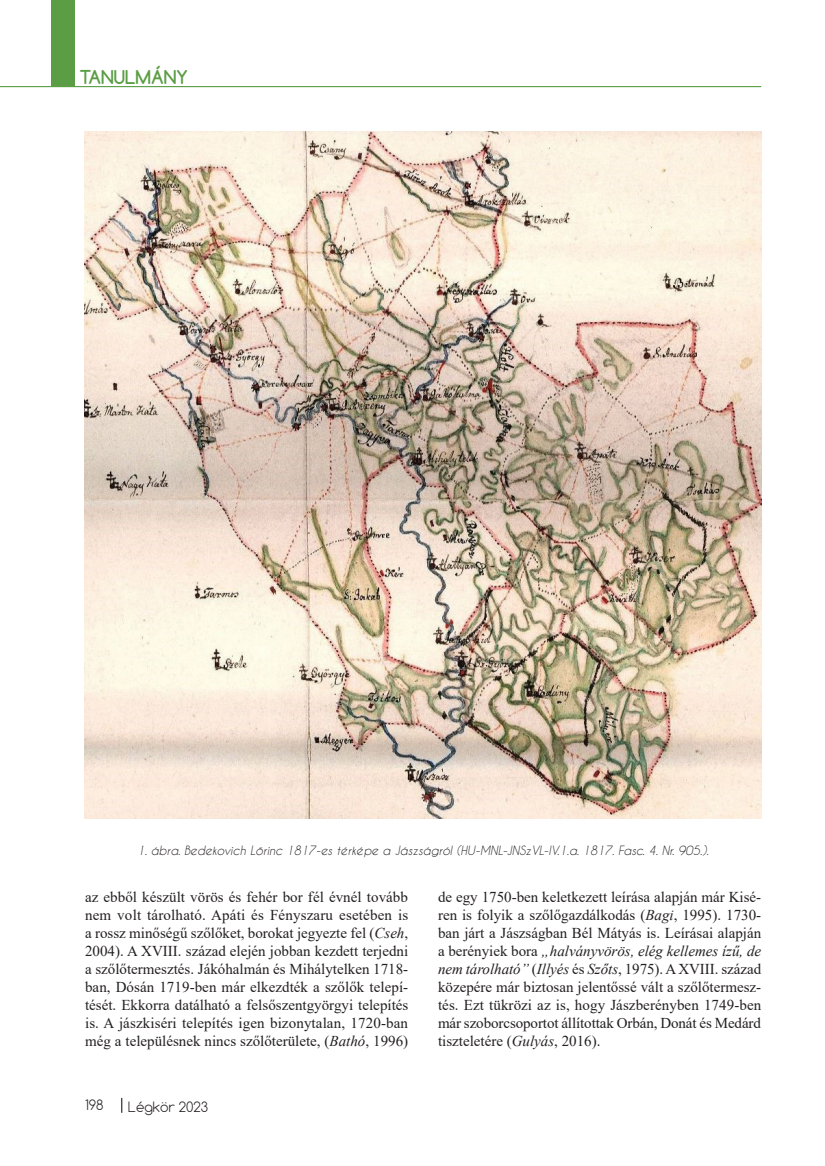
<style>
.page{position:relative;width:825px;height:1166px;background:#fff}
.page>*{position:absolute;margin:0;border:0;box-sizing:border-box;transform-origin:0 0}
.t1{font:700 18px "Comfortaa";color:#5a9d44}
.törzsszöveg{font:15px/18px "Times New Roman";color:#231f20;text-align:justify}
.t2{font:300 13.5px "Comfortaa";color:#231f20}
.képaláírás{font:italic 12px "Caviar Dreams";color:#231f20}
.s1{font-style:italic}
</style>
<div class="page">
<hr style="left:0;top:86px;width:761px;height:1px;background:#5a9d44">
<div style="left:51px;top:0;width:23px;height:87px;background:#5a9d44"></div>
<svg style="left:121px;top:1097px;width:1px;height:15px"></svg>
<img style="left:85px;top:131px;width:676px;height:687px">
<p class="t1" style="left:79px;top:66px;width:110px">TANULMÁNY</p>
<p class="képaláírás" style="left:138px;top:843px;width:573px">1. ábra. Bedekovich Lőrinc 1817-es térképe a Jászságról (HU-MNL-JNSzVL-IV.1.a. 1817. Fasc. 4. Nr. 905.).</p>
<p class="törzsszöveg" style="left:85px;top:887px;width:325px">az ebből készült vörös és fehér bor fél évnél tovább nem volt tárolható. Apáti és Fényszaru esetében is a rossz minőségű szőlőket, borokat jegyezte fel (<span class="s1">Cseh</span>, 2004). A XVIII. század elején jobban kezdett terjedni a szőlőtermesztés. Jákóhalmán és Mihálytelken 1718- ban, Dósán 1719-ben már elkezdték a szőlők telepí&shy;tését. Ekkorra datálható a felsőszentgyörgyi telepítés is. A jászkiséri telepítés igen bizonytalan, 1720-ban még a településnek nincs szőlőterülete, (<span class="s1">Bathó</span>, 1996)</p>
<p class="törzsszöveg" style="left:438px;top:887px;width:325px">de egy 1750-ben keletkezett leírása alapján már Kisé&shy;ren is folyik a szőlőgazdálkodás (<span class="s1">Bagi</span>, 1995). 1730- ban járt a Jászságban Bél Mátyás is. Leírásai alapján a berényiek bora <span class="s1">„halványvörös, elég kellemes ízű, de nem tárolható”</span> (<span class="s1">Illyés</span> és <span class="s1">Szőts</span>, 1975). A XVIII. század közepére már biztosan jelentőssé vált a szőlőtermesz&shy;tés. Ezt tükrözi az is, hogy Jászberényben 1749-ben már szoborcsoportot állítottak Orbán, Donát és Medárd tiszteletére (<span class="s1">Gulyás</span>, 2016).</p>
<p class="t2" style="left:85px;top:1095px;width:20px">198</p>
<p class="t2" style="left:128px;top:1097px;width:82px">Légkör 2023</p>
</div>
